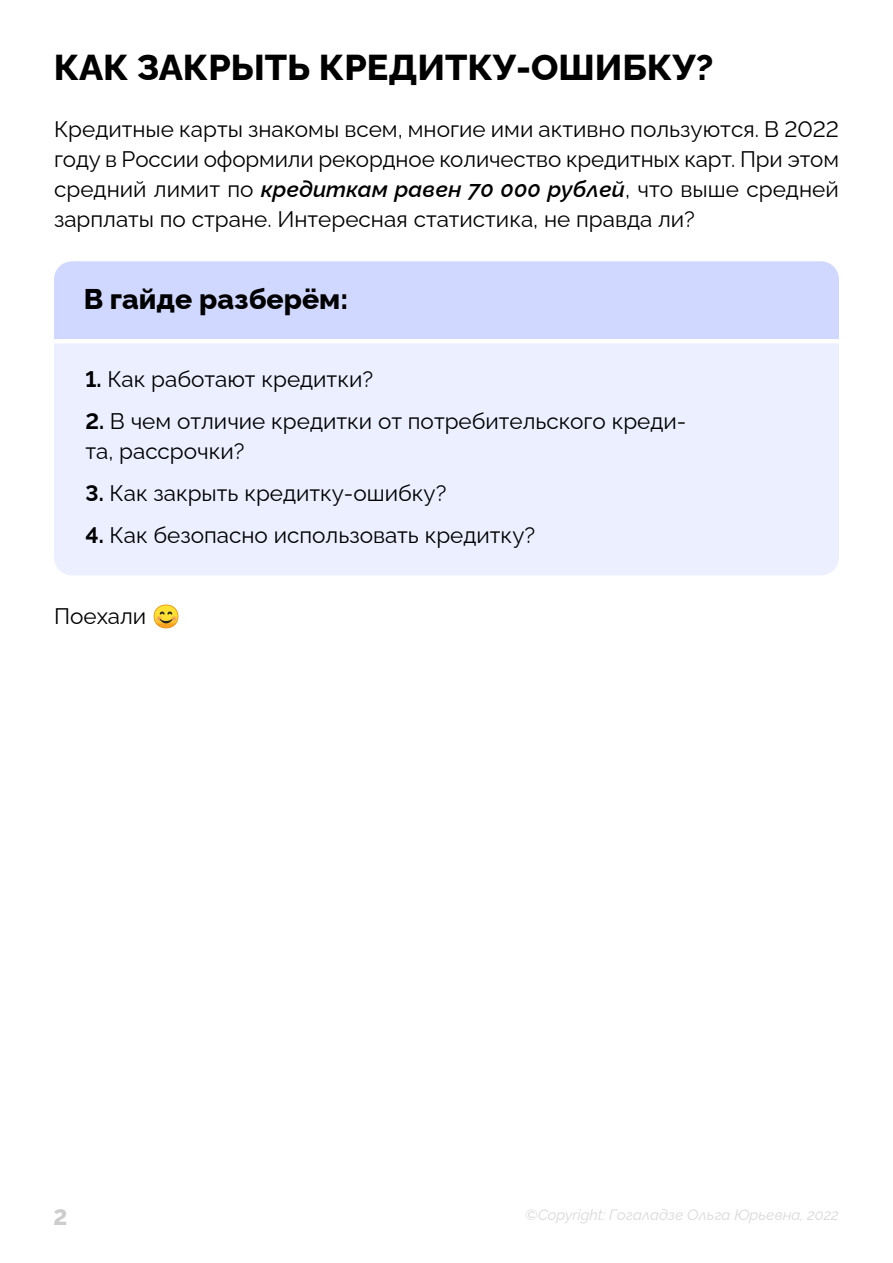
<style>
.page{position:relative;width:893px;height:1263px;background:#fff}
.page>*{position:absolute;margin:0;border:0;box-sizing:border-box;transform-origin:0 0}
.t1{font:800 36px "Raleway";color:#000}
.t2{font:800 28.5px "Raleway";color:#000}
.t3{font:22.5px/30px "Raleway";color:#000;text-align:justify}
.t4{font:800 22.5px "Raleway";color:#ccc}
.t5{font:italic 15px "Raleway";color:#d9d9d9}
.s1{font-weight:600;font-style:italic}
.s2{font-weight:700}
</style>
<div class="page">
<div style="left:54px;top:261px;width:785px;height:78px;background:#d1d8ff"></div>
<div style="left:54px;top:343px;width:785px;height:42px;background:#ecefff"></div>
<div style="left:54px;top:385px;width:785px;height:72px;background:#ecefff"></div>
<div style="left:54px;top:457px;width:785px;height:42px;background:#ecefff"></div>
<div style="left:54px;top:499px;width:785px;height:76px;background:#ecefff"></div>
<h1 class="t1" style="left:54px;top:38px;width:661px">КАК ЗАКРЫТЬ КРЕДИТКУ-ОШИБКУ?</h1>
<p class="t3" style="left:54px;top:111px;width:786px">Кредитные карты знакомы всем, многие ими активно пользуются. В 2022 году в России оформили рекордное количество кредитных карт. При этом средний лимит по <span class="s1">кредиткам равен 70 000 рублей</span>, что выше средней зарплаты по стране. Интересная статистика, не правда ли?</p>
<p class="t2" style="left:84px;top:276px;width:266px">В гайде разберём:</p>
<p class="t3" style="left:86px;top:362px;width:289px"><span class="s2">1.</span> Как работают кредитки?</p>
<p class="t3" style="left:86px;top:404px;width:602px"><span class="s2">2.</span> В чем отличие кредитки от потребительского креди&shy;та, рассрочки?</p>
<p class="t3" style="left:86px;top:476px;width:362px"><span class="s2">3.</span> Как закрыть кредитку-ошибку?</p>
<p class="t3" style="left:86px;top:518px;width:451px"><span class="s2">4.</span> Как безопасно использовать кредитку?</p>
<p class="t3" style="left:54px;top:599px;width:94px">Поехали</p>
<p class="t4" style="left:54px;top:1199px;width:15px">2</p>
<p class="t5" style="left:525px;top:1202px;width:315px">©Copyright: Гогаладзе Ольга Юрьевна, 2022</p>
</div>
